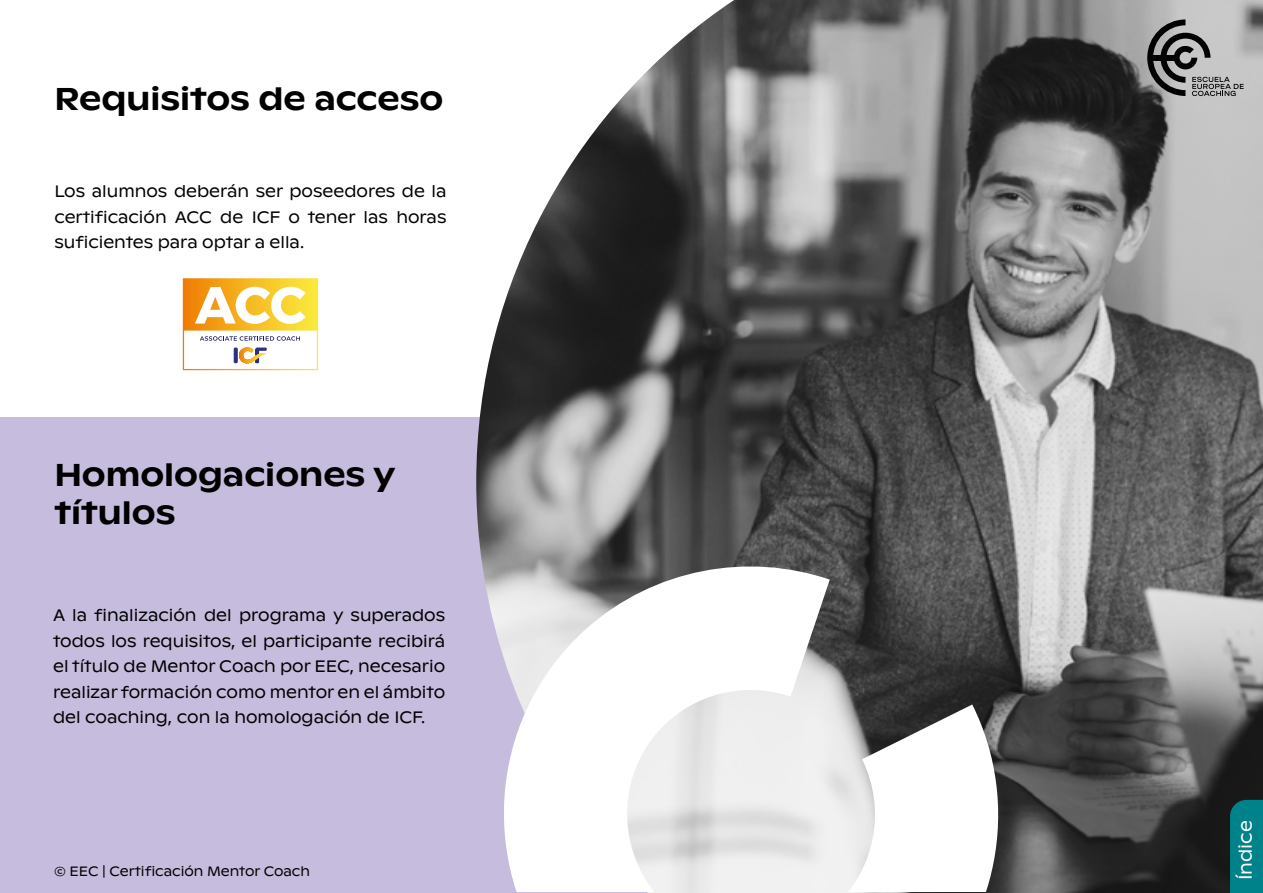
<style>
.page{position:relative;width:1263px;height:893px;background:#fff}
.page>*{position:absolute;margin:0;border:0;box-sizing:border-box;transform-origin:0 0}
.t1{font:500 31.5px/37.8px "Ginto Nord";color:#000}
.t2{font:18px "Ginto Nord";color:#fff}
.t3{font:16.5px/25.5px "Ginto Nord";color:#000;text-align:justify}
.t4{font:13.5px "Ginto Nord";color:#000}
</style>
<div class="page">
<div style="left:0;top:418px;width:1209px;height:475px;background:#c6bcde"></div>
<img style="left:476px;top:0;width:787px;height:893px">
<svg style="left:476px;top:552px;width:546px;height:339px;background:#c5c5c7"></svg>
<svg style="left:1147px;top:19px;width:97px;height:77px;background:#8f8f90"></svg>
<div style="left:1230px;top:800px;width:33px;height:93px;background:#00828a"></div>
<svg style="left:183px;top:278px;width:135px;height:92px"></svg>
<h1 class="t1" style="left:54px;top:78px;width:390px">Requisitos de acceso</h1>
<p class="t3" style="left:54px;top:178px;width:394px">Los alumnos deberán ser poseedores de la certificación ACC de ICF o tener las horas suficientes para optar a ella.</p>
<h1 class="t1" style="left:54px;top:454px;width:343px">Homologaciones y títulos</h1>
<p class="t3" style="left:53px;top:602px;width:394px">A la finalización del programa y superados todos los requisitos, el participante recibirá el título de Mentor Coach por EEC, necesario realizar formación como mentor en el ámbito del coaching, con la homologación de ICF.</p>
<p class="t4" style="left:54px;top:862px;width:257px">© EEC | Certificación Mentor Coach</p>
<p class="t2" style="left:1232px;top:880px;width:61px;rotate:-90deg">Índice</p>
</div>
